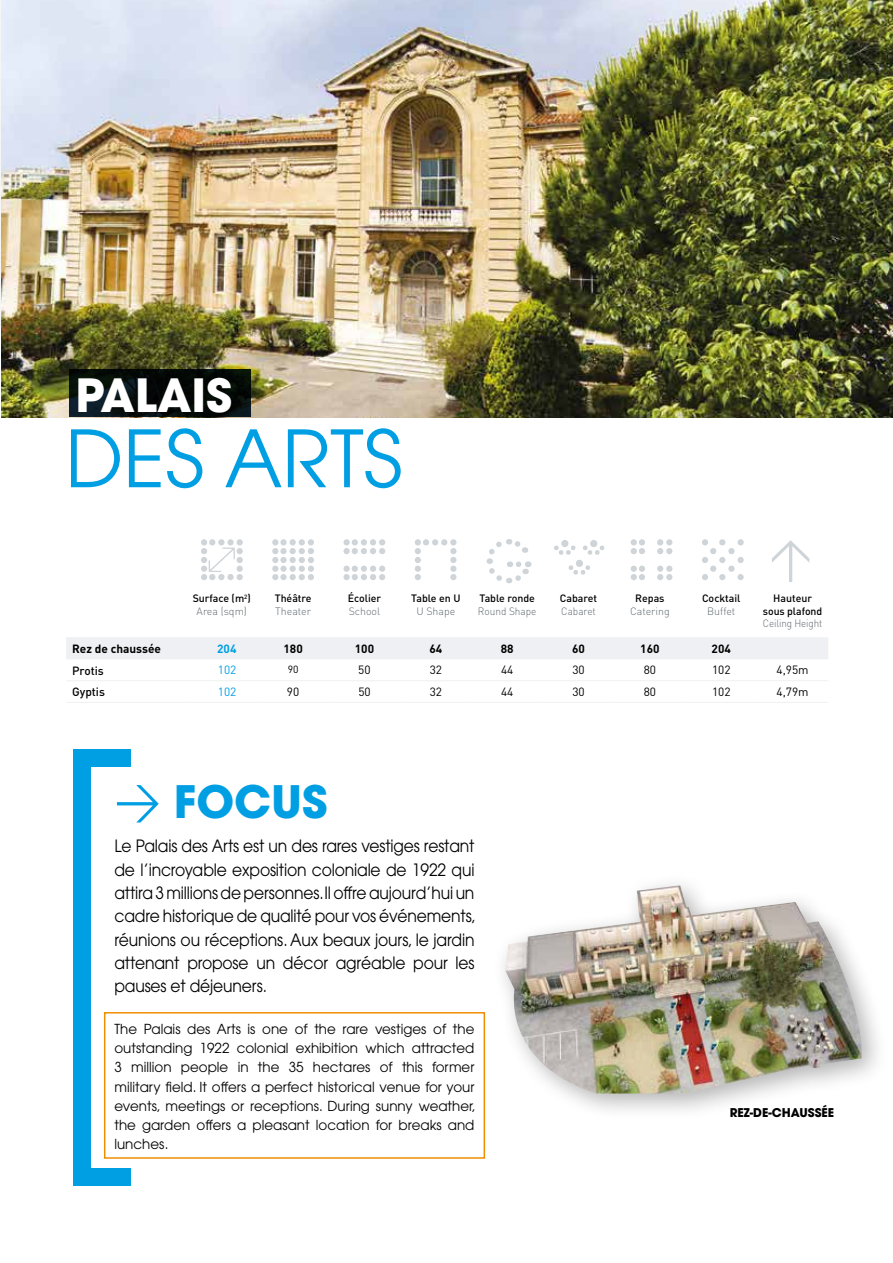
<style>
.page{position:relative;width:893px;height:1263px;background:#fff}
.page>*{position:absolute;margin:0;border:0;box-sizing:border-box;transform-origin:0 0}
.t1{font:78.3px "Avant Garde";color:#009fe3}
.t2{font:700 45.45px "Avant Garde";color:#fff}
.t3{font:700 44.4px "Avant Garde";color:#009fe3}
.t4{font:16.95px/23.2px "Avant Garde";letter-spacing:-.01em;color:#000;text-align:justify;scale:.92 1}
.t5{font:13.8px/19px "Avant Garde";color:#000;text-align:justify}
.t6{font:700 12px "Avant Garde";color:#000}
.t7{font:11.85px "DIN";color:#000}
.t8{font:700 11.85px "DIN";color:#000}
.t9{font:500 11.85px "DIN";color:#000}
.t10{font:11.85px "DIN";color:#009fe3}
.t11{font:700 11.85px "DIN";color:#009fe3}
.t12{font:500 10.65px/12.8px "DIN";color:#000;text-align:center}
.t13{font:300 10.65px "DIN";color:#5d686e}
.t14{font:300 10.65px "DIN";color:#5d686e;scale:.95 1}
.t15{font:300 10.65px "DIN";color:#5d686e;scale:.93 1}
.t16{font:10.35px "DIN";color:#000}
.s1{font-weight:300;color:#5d686e}
</style>
<div class="page">
<img style="left:1px;top:0;width:892px;height:417px">
<svg style="left:70px;top:369px;width:181px;height:48px;background:#060e0d"></svg>
<svg style="left:117px;top:785px;width:42px;height:37px"></svg>
<div style="left:73px;top:765px;width:18px;height:420px;background:#009fe3"></div>
<div style="left:73px;top:749px;width:58px;height:17px;background:#009fe3"></div>
<div style="left:73px;top:1168px;width:58px;height:17px;background:#009fe3"></div>
<div style="left:66px;top:637px;width:762px;height:22px;background:#eef0f3"></div>
<hr style="left:66px;top:659px;width:120px;height:1px;background:#eff1f2">
<hr style="left:186px;top:659px;width:71px;height:1px;background:#eff1f2">
<hr style="left:257px;top:659px;width:72px;height:1px;background:#eff1f2">
<hr style="left:329px;top:659px;width:71px;height:1px;background:#eff1f2">
<hr style="left:400px;top:659px;width:71px;height:1px;background:#eff1f2">
<hr style="left:471px;top:659px;width:72px;height:1px;background:#eff1f2">
<hr style="left:543px;top:659px;width:71px;height:1px;background:#eff1f2">
<hr style="left:614px;top:659px;width:72px;height:1px;background:#eff1f2">
<hr style="left:686px;top:659px;width:71px;height:1px;background:#eff1f2">
<hr style="left:757px;top:659px;width:71px;height:1px;background:#eff1f2">
<hr style="left:66px;top:680px;width:120px;height:1px;background:#eff1f2">
<hr style="left:186px;top:680px;width:71px;height:1px;background:#eff1f2">
<hr style="left:257px;top:680px;width:72px;height:1px;background:#eff1f2">
<hr style="left:329px;top:680px;width:71px;height:1px;background:#eff1f2">
<hr style="left:400px;top:680px;width:71px;height:1px;background:#eff1f2">
<hr style="left:471px;top:680px;width:72px;height:1px;background:#eff1f2">
<hr style="left:543px;top:680px;width:71px;height:1px;background:#eff1f2">
<hr style="left:614px;top:680px;width:72px;height:1px;background:#eff1f2">
<hr style="left:686px;top:680px;width:71px;height:1px;background:#eff1f2">
<hr style="left:757px;top:680px;width:71px;height:1px;background:#eff1f2">
<hr style="left:66px;top:702px;width:120px;height:1px;background:#eff1f2">
<hr style="left:186px;top:702px;width:71px;height:1px;background:#eff1f2">
<hr style="left:257px;top:702px;width:72px;height:1px;background:#eff1f2">
<hr style="left:329px;top:702px;width:71px;height:1px;background:#eff1f2">
<hr style="left:400px;top:702px;width:71px;height:1px;background:#eff1f2">
<hr style="left:471px;top:702px;width:72px;height:1px;background:#eff1f2">
<hr style="left:543px;top:702px;width:71px;height:1px;background:#eff1f2">
<hr style="left:614px;top:702px;width:72px;height:1px;background:#eff1f2">
<hr style="left:686px;top:702px;width:71px;height:1px;background:#eff1f2">
<hr style="left:757px;top:702px;width:71px;height:1px;background:#eff1f2">
<div style="left:280px;top:539px;width:7px;height:6px;background:#ced4d8;border-radius:50%"></div>
<div style="left:280px;top:548px;width:7px;height:6px;background:#ced4d8;border-radius:50%"></div>
<div style="left:280px;top:557px;width:7px;height:6px;background:#ced4d8;border-radius:50%"></div>
<div style="left:280px;top:566px;width:7px;height:6px;background:#ced4d8;border-radius:50%"></div>
<svg style="left:272px;top:539px;width:6px;height:41px"></svg>
<div style="left:280px;top:574px;width:7px;height:6px;background:#ced4d8;border-radius:50%"></div>
<svg style="left:290px;top:539px;width:24px;height:41px"></svg>
<svg style="left:631px;top:539px;width:14px;height:15px"></svg>
<svg style="left:657px;top:539px;width:15px;height:15px"></svg>
<svg style="left:631px;top:566px;width:14px;height:14px"></svg>
<svg style="left:657px;top:566px;width:15px;height:14px"></svg>
<div style="left:737px;top:539px;width:7px;height:6px;background:#ced4d8;border-radius:50%"></div>
<div style="left:728px;top:548px;width:7px;height:6px;background:#ced4d8;border-radius:50%"></div>
<div style="left:737px;top:557px;width:7px;height:6px;background:#ced4d8;border-radius:50%"></div>
<div style="left:728px;top:566px;width:7px;height:6px;background:#ced4d8;border-radius:50%"></div>
<svg style="left:702px;top:539px;width:23px;height:41px"></svg>
<div style="left:737px;top:574px;width:7px;height:6px;background:#ced4d8;border-radius:50%"></div>
<div style="left:343px;top:539px;width:7px;height:6px;background:#ced4d8;border-radius:50%"></div>
<div style="left:343px;top:548px;width:7px;height:6px;background:#ced4d8;border-radius:50%"></div>
<svg style="left:352px;top:539px;width:33px;height:15px"></svg>
<div style="left:343px;top:566px;width:7px;height:6px;background:#ced4d8;border-radius:50%"></div>
<div style="left:343px;top:574px;width:7px;height:6px;background:#ced4d8;border-radius:50%"></div>
<svg style="left:352px;top:566px;width:33px;height:14px"></svg>
<svg style="left:415px;top:539px;width:41px;height:41px"></svg>
<svg style="left:201px;top:539px;width:42px;height:41px"></svg>
<svg style="left:486px;top:539px;width:46px;height:45px"></svg>
<svg style="left:554px;top:545px;width:22px;height:10px"></svg>
<div style="left:561px;top:540px;width:7px;height:7px;background:#ced4d8;border-radius:50%"></div>
<svg style="left:583px;top:545px;width:22px;height:10px"></svg>
<div style="left:590px;top:540px;width:7px;height:7px;background:#ced4d8;border-radius:50%"></div>
<svg style="left:568px;top:565px;width:22px;height:10px"></svg>
<div style="left:576px;top:560px;width:7px;height:7px;background:#ced4d8;border-radius:50%"></div>
<svg style="left:772px;top:540px;width:37px;height:42px"></svg>
<div style="left:492px;top:872px;width:397px;height:249px;background:#000;opacity:.3"></div>
<img style="left:500px;top:885px;width:366px;height:208px">
<div style="left:104px;top:1012px;width:381px;height:147px;border:2px solid #f18e00"></div>
<h2 class="t2" style="left:75px;top:366px;width:158px">PALAIS</h2>
<h1 class="t1" style="left:65px;top:412px;width:339px">DES ARTS</h1>
<p class="t12" style="left:193px;top:592px;width:60px">Surface (m<sup>2</sup>)<br><span class="s1">Area (sqm)</span></p>
<p class="t12" style="left:275px;top:592px;width:38px">Théâtre</p>
<p class="t13" style="left:275px;top:604px;width:37px">Theater</p>
<p class="t12" style="left:348px;top:592px;width:35px">Écolier</p>
<p class="t13" style="left:349px;top:604px;width:33px">School</p>
<p class="t12" style="left:411px;top:592px;width:51px">Table en U</p>
<p class="t13" style="left:416px;top:604px;width:40px">U Shape</p>
<p class="t12" style="left:479px;top:592px;width:57px">Table ronde</p>
<p class="t14" style="left:478px;top:604px;width:63px">Round Shape</p>
<p class="t12" style="left:560px;top:592px;width:39px">Cabaret</p>
<p class="t14" style="left:561px;top:604px;width:38px">Cabaret</p>
<p class="t12" style="left:635px;top:592px;width:31px">Repas</p>
<p class="t13" style="left:630px;top:604px;width:41px">Catering</p>
<p class="t12" style="left:702px;top:592px;width:40px">Cocktail</p>
<p class="t13" style="left:707px;top:604px;width:30px">Buffet</p>
<p class="t12" style="left:763px;top:592px;width:61px;line-height:12.3px">Hauteur sous plafond</p>
<p class="t15" style="left:763px;top:617px;width:65px">Ceiling Height</p>
<p class="t8" style="left:72px;top:641px;width:90px">Rez de chaussée</p>
<p class="t11" style="left:217px;top:641px;width:21px">204</p>
<p class="t8" style="left:283px;top:641px;width:21px">180</p>
<p class="t8" style="left:355px;top:641px;width:21px">100</p>
<p class="t8" style="left:429px;top:641px;width:14px">64</p>
<p class="t8" style="left:501px;top:641px;width:14px">88</p>
<p class="t8" style="left:572px;top:641px;width:14px">60</p>
<p class="t8" style="left:640px;top:641px;width:21px">160</p>
<p class="t8" style="left:712px;top:641px;width:21px">204</p>
<p class="t9" style="left:72px;top:663px;width:33px">Protis</p>
<p class="t10" style="left:218px;top:663px;width:20px">102</p>
<p class="t16" style="left:288px;top:663px;width:12px">90</p>
<p class="t7" style="left:358px;top:663px;width:14px">50</p>
<p class="t7" style="left:430px;top:663px;width:14px">32</p>
<p class="t7" style="left:501px;top:663px;width:14px">44</p>
<p class="t7" style="left:572px;top:663px;width:14px">30</p>
<p class="t7" style="left:644px;top:663px;width:14px">80</p>
<p class="t7" style="left:712px;top:663px;width:20px">102</p>
<p class="t7" style="left:777px;top:663px;width:34px">4,95m</p>
<p class="t9" style="left:72px;top:684px;width:34px">Gyptis</p>
<p class="t10" style="left:218px;top:685px;width:20px">102</p>
<p class="t7" style="left:287px;top:685px;width:14px">90</p>
<p class="t7" style="left:358px;top:685px;width:14px">50</p>
<p class="t7" style="left:430px;top:685px;width:14px">32</p>
<p class="t7" style="left:501px;top:685px;width:14px">44</p>
<p class="t7" style="left:572px;top:685px;width:14px">30</p>
<p class="t7" style="left:644px;top:685px;width:14px">80</p>
<p class="t7" style="left:712px;top:685px;width:20px">102</p>
<p class="t7" style="left:777px;top:685px;width:34px">4,79m</p>
<h3 class="t3" style="left:174px;top:772px;width:155px">FOCUS</h3>
<p class="t4" style="left:114px;top:835px;width:395px">Le Palais des Arts est un des rares vestiges restant de l’incroyable exposition coloniale de 1922 qui attira 3 millions de personnes.Il offre aujourd’hui un cadre historique de qualité pour vos événements, réunions ou réceptions. Aux beaux jours, le jardin attenant propose un décor agréable pour les pauses et déjeuners.</p>
<p class="t5" style="left:114px;top:1020px;width:363px">The Palais des Arts is one of the rare vestiges of the outstanding 1922 colonial exhibition which attracted 3 million people in the 35 hectares of this former military field. It offers a perfect historical venue for your events, meetings or receptions. During sunny weather, the garden offers a pleasant location for breaks and lunches.</p>
<p class="t6" style="left:730px;top:1105px;width:106px">REZ-DE-CHAUSSÉE</p>
</div>
